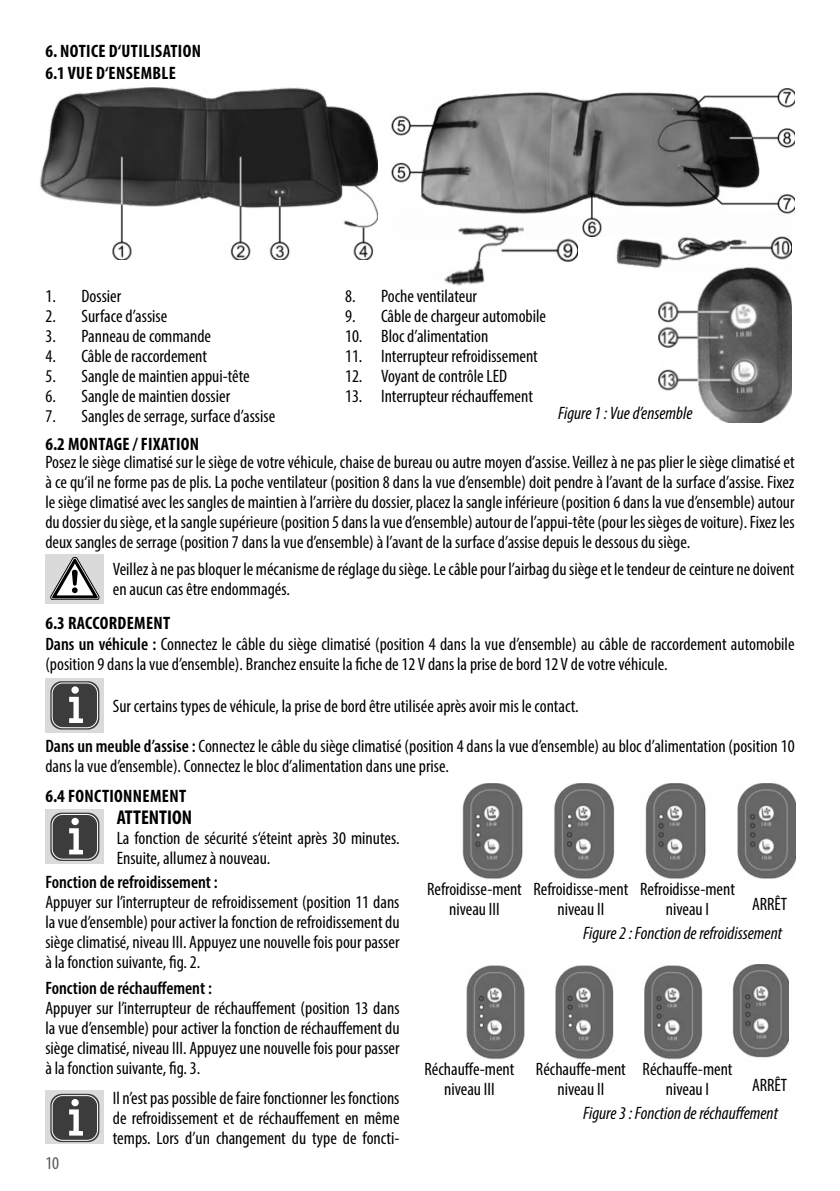
<style>
.page{position:relative;width:840px;height:1191px;background:#fff}
.page>*{position:absolute;margin:0;border:0;box-sizing:border-box;transform-origin:0 0}
.t1{font:700 condensed 20px "Myriad Pro";color:#000}
.t2{font:condensed 18px/20px "Myriad Pro";color:#000;text-align:center}
.t3{font:700 condensed 18px/21px "Myriad Pro";letter-spacing:.02em;color:#000}
.t4{font:italic condensed 18px "Myriad Pro";color:#000}
.t5{font:600 condensed 18px "Myriad Pro";color:#000}
.t6{font:condensed 18px "Myriad Pro";color:#575757}
.s1{font-weight:600}
</style>
<div class="page">
<img style="left:658px;top:269px;width:133px;height:153px">
<img style="left:466px;top:964px;width:322px;height:96px">
<img style="left:462px;top:783px;width:332px;height:96px">
<div style="left:45px;top:554px;width:59px;height:49px;background:#dadada"></div>
<svg style="left:51px;top:557px;width:48px;height:43px"></svg>
<div style="left:45px;top:678px;width:59px;height:54px;background:#dadada"></div>
<div style="left:45px;top:1090px;width:59px;height:54px;background:#dadada"></div>
<div style="left:50px;top:681px;width:49px;height:48px;background:#3c3c3c;border-radius:11px"></div>
<div style="left:52px;top:682px;width:46px;height:46px;border:1px solid #fff;border-radius:10px"></div>
<svg style="left:69px;top:697px;width:14px;height:26px"></svg>
<div style="left:71px;top:686px;width:8px;height:7px;background:#fff;border-radius:50%"></div>
<div style="left:50px;top:1093px;width:49px;height:49px;background:#3c3c3c;border-radius:11px"></div>
<div style="left:52px;top:1095px;width:46px;height:45px;border:1px solid #fff;border-radius:10px"></div>
<svg style="left:69px;top:1109px;width:14px;height:26px"></svg>
<div style="left:71px;top:1099px;width:8px;height:7px;background:#fff;border-radius:50%"></div>
<img style="left:40px;top:87px;width:338px;height:173px">
<img style="left:391px;top:89px;width:403px;height:148px">
<img style="left:399px;top:216px;width:178px;height:70px">
<img style="left:613px;top:214px;width:178px;height:55px">
<div style="left:45px;top:809px;width:59px;height:55px;background:#dadada"></div>
<div style="left:50px;top:812px;width:49px;height:49px;background:#3c3c3c;border-radius:11px"></div>
<div style="left:52px;top:814px;width:46px;height:45px;border:1px solid #fff;border-radius:10px"></div>
<svg style="left:69px;top:828px;width:14px;height:26px"></svg>
<div style="left:71px;top:818px;width:8px;height:7px;background:#fff;border-radius:50%"></div>
<p class="t3" style="left:45px;top:41px;width:157px">6. NOTICE D‘UTILISATION<br>6.1 VUE D‘ENSEMBLE</p>
<p class="t2" style="left:345px;top:286px;width:133px">8. Poche ventilateur</p>
<p class="t2" style="left:345px;top:306px;width:202px">9. Câble de chargeur automobile</p>
<p class="t2" style="left:345px;top:326px;width:145px">10. Bloc d’alimentation</p>
<p class="t2" style="left:345px;top:346px;width:194px">11. Interrupteur refroidissement</p>
<p class="t2" style="left:345px;top:366px;width:163px">12. Voyant de contrôle LED</p>
<p class="t2" style="left:345px;top:386px;width:189px">13. Interrupteur réchauffement</p>
<p class="t2" style="left:45px;top:286px;width:77px">1. Dossier</p>
<p class="t2" style="left:45px;top:306px;width:123px">2. Surface d’assise</p>
<p class="t2" style="left:45px;top:326px;width:167px">3. Panneau de commande</p>
<p class="t2" style="left:45px;top:346px;width:163px">4. Câble de raccordement</p>
<p class="t2" style="left:45px;top:366px;width:206px">5. Sangle de maintien appui-tête</p>
<p class="t2" style="left:45px;top:386px;width:186px">6. Sangle de maintien dossier</p>
<p class="t2" style="left:45px;top:406px;width:231px">7. Sangles de serrage, surface d’assise</p>
<p class="t4" style="left:558px;top:402px;width:136px">Figure 1 : Vue d’ensemble</p>
<p class="t3" style="left:45px;top:433px;width:155px">6.2 MONTAGE / FIXATION</p>
<p class="t2" style="left:45px;top:452px;width:750px;text-align:justify">Posez le siège climatisé sur le siège de votre véhicule, chaise de bureau ou autre moyen d’assise. Veillez à ne pas plier le siège climatisé et à ce qu‘il ne forme pas de plis. La poche ventilateur (position 8 dans la vue d’ensemble) doit pendre à l’avant de la surface d’assise. Fixez le siège climatisé avec les sangles de maintien à l’arrière du dossier, placez la sangle inférieure (position 6 dans la vue d’ensemble) autour du dossier du siège, et la sangle supérieure (position 5 dans la vue d’ensemble) autour de l’appui-tête (pour les sièges de voiture). Fixez les deux sangles de serrage (position 7 dans la vue d’ensemble) à l’avant de la surface d’assise depuis le dessous du siège.</p>
<p class="t2" style="left:113px;top:559px;width:682px;text-align:left">Veillez à ne pas bloquer le mécanisme de réglage du siège. Le câble pour l’airbag du siège et le tendeur de ceinture ne doivent en aucun cas être endommagés.</p>
<p class="t3" style="left:45px;top:612px;width:126px">6.3 RACCORDEMENT</p>
<p class="t2" style="left:45px;top:633px;width:750px;text-align:left"><span class="s1">Dans un véhicule :</span> Connectez le câble du siège climatisé (position 4 dans la vue d’ensemble) au câble de raccordement automobile (position 9 dans la vue d’ensemble). Branchez ensuite la fiche de 12 V dans la prise de bord 12 V de votre véhicule.</p>
<p class="t2" style="left:113px;top:696px;width:467px">Sur certains types de véhicule, la prise de bord être utilisée après avoir mis le contact.</p>
<p class="t2" style="left:45px;top:735px;width:750px;text-align:left"><span class="s1">Dans un meuble d’assise :</span> Connectez le câble du siège climatisé (position 4 dans la vue d’ensemble) au bloc d’alimentation (position 10 dans la vue d’ensemble). Connectez le bloc d’alimentation dans une prise.</p>
<p class="t3" style="left:45px;top:785px;width:142px">6.4 FONCTIONNEMENT</p>
<p class="t1" style="left:117px;top:804px;width:77px">ATTENTION</p>
<p class="t2" style="left:117px;top:827px;width:284px;text-align:left">La fonction de sécurité s‘éteint après 30 minutes.<br>Ensuite, allumez à nouveau.</p>
<p class="t5" style="left:45px;top:870px;width:174px">Fonction de refroidissement :</p>
<p class="t2" style="left:45px;top:891px;width:355px;text-align:justify">Appuyer sur l’interrupteur de refroidissement (position 11 dans la vue d’ensemble) pour activer la fonction de refroidissement du siège climatisé, niveau III. Appuyez une nouvelle fois pour passer à la fonction suivante, fig. 2.</p>
<p class="t5" style="left:45px;top:976px;width:168px">Fonction de réchauffement :</p>
<p class="t2" style="left:45px;top:997px;width:355px;text-align:justify">Appuyer sur l’interrupteur de réchauffement (position 13 dans la vue d’ensemble) pour activer la fonction de réchauffement du siège climatisé, niveau III. Appuyez une nouvelle fois pour passer à la fonction suivante, fig. 3.</p>
<p class="t6" style="left:45px;top:1152px;width:15px">10</p>
<p class="t2" style="left:113px;top:1088px;width:288px;text-align:justify">Il n’est pas possible de faire fonctionner les fonctions de refroidissement et de réchauffement en même temps. Lors d’un changement du type de foncti-</p>
<p class="t2" style="left:427px;top:878px;width:96px">Refroidisse-ment niveau III</p>
<p class="t2" style="left:533px;top:878px;width:96px">Refroidisse-ment niveau II</p>
<p class="t2" style="left:639px;top:878px;width:96px">Refroidisse-ment niveau I</p>
<p class="t2" style="left:751px;top:894px;width:37px">ARRÊT</p>
<p class="t4" style="left:583px;top:921px;width:200px">Figure 2 : Fonction de refroidissement</p>
<p class="t2" style="left:424px;top:1059px;width:91px">Réchauffe-ment niveau III</p>
<p class="t2" style="left:535px;top:1059px;width:91px">Réchauffe-ment niveau II</p>
<p class="t2" style="left:642px;top:1059px;width:91px">Réchauffe-ment niveau I</p>
<p class="t2" style="left:751px;top:1074px;width:37px">ARRÊT</p>
<p class="t4" style="left:583px;top:1102px;width:196px">Figure 3 : Fonction de réchauffement</p>
</div>
